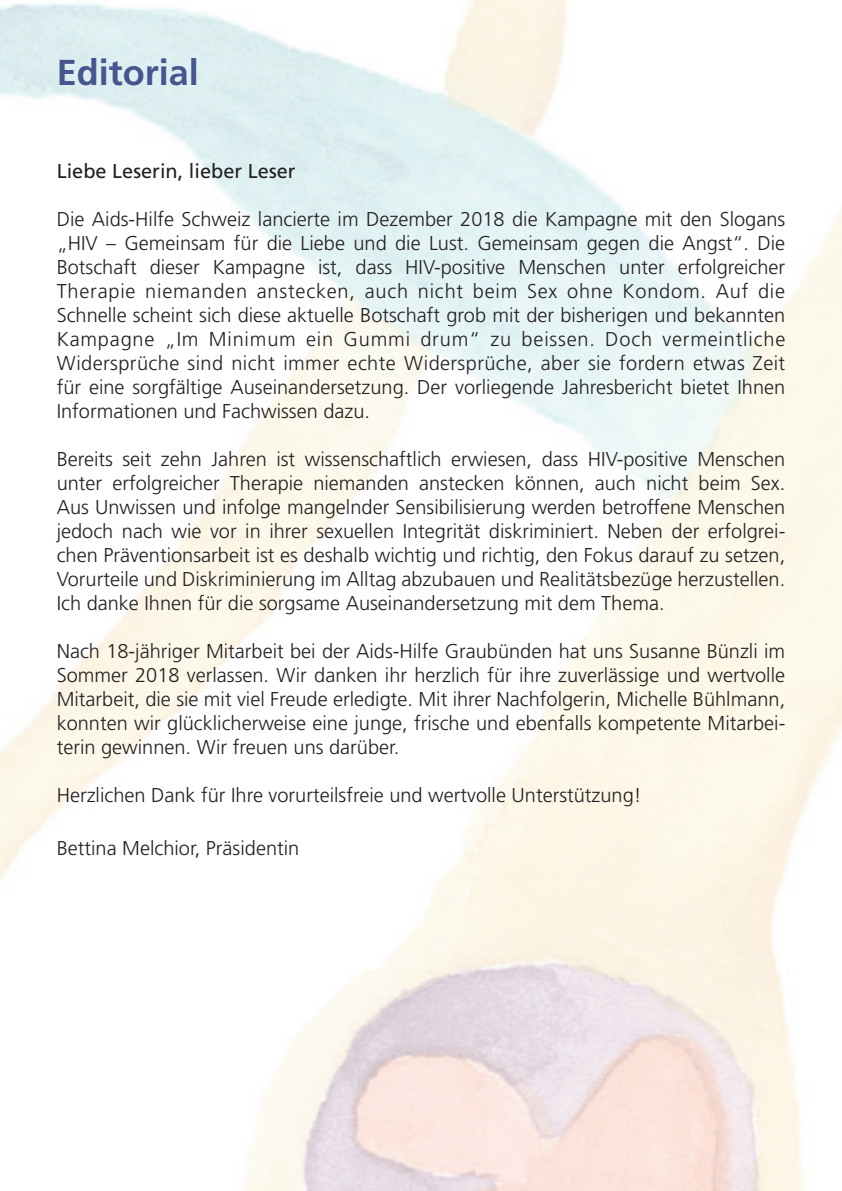
<style>
.page{position:relative;width:842px;height:1191px;background:#fff}
.page>*{position:absolute;margin:0;border:0;box-sizing:border-box;transform-origin:0 0}
.t1{font:700 36px "Frutiger";color:#44558f}
.t2{font:300 20px/24px "Frutiger";color:#231f20;text-align:justify}
.t3{font:20px "Frutiger";color:#231f20}
</style>
<div class="page">
<h1 class="t1" style="left:57px;top:51px;width:144px">Editorial</h1>
<p class="t3" style="left:57px;top:159px;width:240px">Liebe Leserin, lieber Leser</p>
<p class="t2" style="left:57px;top:207px;width:730px">Die Aids-Hilfe Schweiz lancierte im Dezember 2018 die Kampagne mit den Slogans „HIV – Gemeinsam für die Liebe und die Lust. Gemeinsam gegen die Angst“. Die Botschaft dieser Kampagne ist, dass HIV-positive Menschen unter erfolgreicher Therapie niemanden anstecken, auch nicht beim Sex ohne Kondom. Auf die Schnelle scheint sich diese aktuelle Botschaft grob mit der bisherigen und bekannten Kampagne „Im Minimum ein Gummi drum“ zu beissen. Doch vermeintliche Widersprüche sind nicht immer echte Widersprüche, aber sie fordern etwas Zeit für eine sorgfältige Auseinandersetzung. Der vorliegende Jahresbericht bietet Ihnen Informationen und Fachwissen dazu.</p>
<p class="t2" style="left:57px;top:447px;width:730px">Bereits seit zehn Jahren ist wissenschaftlich erwiesen, dass HIV-positive Menschen unter erfolgreicher Therapie niemanden anstecken können, auch nicht beim Sex.<br>Aus Unwissen und infolge mangelnder Sensibilisierung werden betroffene Menschen jedoch nach wie vor in ihrer sexuellen Integrität diskriminiert. Neben der erfolgrei&shy;chen Präventionsarbeit ist es deshalb wichtig und richtig, den Fokus darauf zu setzen, Vorurteile und Diskriminierung im Alltag abzubauen und Realitätsbezüge herzustellen.<br>Ich danke Ihnen für die sorgsame Auseinandersetzung mit dem Thema.</p>
<p class="t2" style="left:57px;top:639px;width:730px">Nach 18-jähriger Mitarbeit bei der Aids-Hilfe Graubünden hat uns Susanne Bünzli im Sommer 2018 verlassen. Wir danken ihr herzlich für ihre zuverlässige und wertvolle Mitarbeit, die sie mit viel Freude erledigte. Mit ihrer Nachfolgerin, Michelle Bühlmann, konnten wir glücklicherweise eine junge, frische und ebenfalls kompetente Mitarbei&shy;terin gewinnen. Wir freuen uns darüber.</p>
<p class="t2" style="left:57px;top:783px;width:586px">Herzlichen Dank für Ihre vorurteilsfreie und wertvolle Unterstützung!</p>
<p class="t2" style="left:57px;top:835px;width:244px">Bettina Melchior, Präsidentin</p>
</div>
